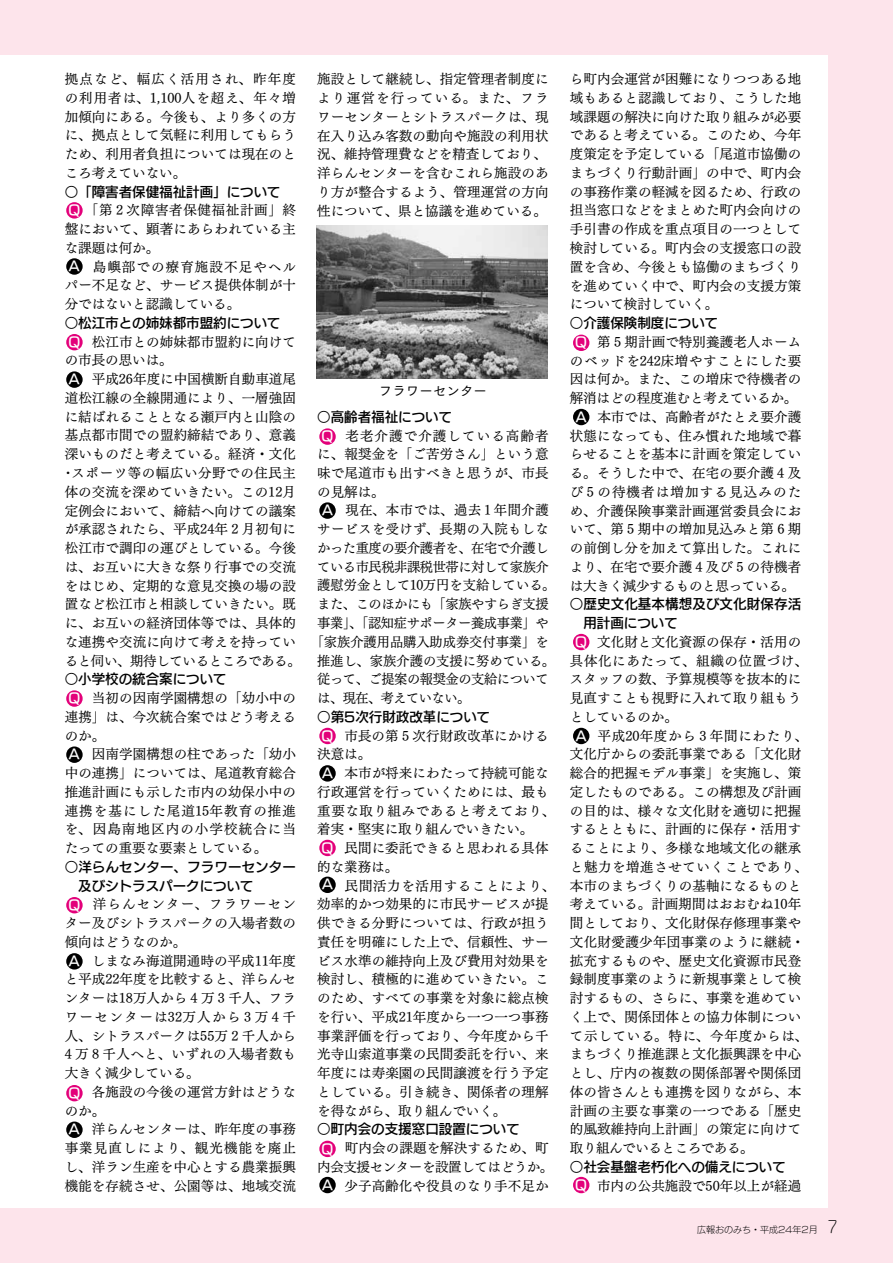
<style>
.page{position:relative;width:893px;height:1263px;background:#fde4eb}
.page>*{position:absolute;margin:0;border:0;box-sizing:border-box;transform-origin:0 0}
.t1{font:13.5px/18.8px "Tsuku Min Pro RB";letter-spacing:.01em;color:#000}
.t2{font:13.5px/18.8px "New Rodin Pro DB";color:#000}
.t3{font:13.5px "Tsuku Min Pro RB";letter-spacing:-.03em;color:#000}
.t4{font:13.5px "New Rodin Pro DB";color:#fff}
.t5{font:13.5px "Tsuku Min Pro RB";letter-spacing:-.025em;color:#000}
.t6{font:13.5px "Tsuku Min Pro RB";letter-spacing:.05em;color:#000}
.t7{font:13.5px "Tsuku Min Pro RB";letter-spacing:.035em;color:#000}
.t8{font:13.5px "Tsuku Min Pro RB";letter-spacing:.08em;color:#000}
.t9{font:13.5px "Tsuku Min Pro RB";letter-spacing:-.04em;color:#000}
.t10{font:13.5px "Tsuku Go Pro M";color:#000}
.t11{font:9px "New Rodin Pro L";color:#000}
.s1{font-family:"Seurat Pro L";font-size:16.5px}
</style>
<div class="page">
<div style="left:0;top:55px;width:828px;height:1153px;background:#fff"></div>
<div style="left:66px;top:690px;width:17px;height:17px;background:#e3007a;border-radius:50%"></div>
<div style="left:66px;top:746px;width:17px;height:17px;background:#000;border-radius:50%"></div>
<div style="left:66px;top:897px;width:17px;height:16px;background:#e3007a;border-radius:50%"></div>
<div style="left:66px;top:953px;width:17px;height:16px;background:#000;border-radius:50%"></div>
<div style="left:319px;top:428px;width:17px;height:17px;background:#e3007a;border-radius:50%"></div>
<div style="left:319px;top:502px;width:17px;height:17px;background:#000;border-radius:50%"></div>
<div style="left:319px;top:728px;width:17px;height:16px;background:#e3007a;border-radius:50%"></div>
<div style="left:319px;top:765px;width:17px;height:17px;background:#000;border-radius:50%"></div>
<div style="left:319px;top:840px;width:17px;height:16px;background:#e3007a;border-radius:50%"></div>
<div style="left:319px;top:877px;width:17px;height:16px;background:#000;border-radius:50%"></div>
<img style="left:317px;top:225px;width:230px;height:153px">
<div style="left:573px;top:634px;width:16px;height:16px;background:#e3007a;border-radius:50%"></div>
<div style="left:573px;top:728px;width:16px;height:16px;background:#000;border-radius:50%"></div>
<div style="left:573px;top:1177px;width:16px;height:16px;background:#e3007a;border-radius:50%"></div>
<div style="left:66px;top:202px;width:17px;height:17px;background:#e3007a;border-radius:50%"></div>
<div style="left:66px;top:258px;width:17px;height:17px;background:#000;border-radius:50%"></div>
<div style="left:66px;top:334px;width:17px;height:16px;background:#e3007a;border-radius:50%"></div>
<div style="left:66px;top:371px;width:17px;height:17px;background:#000;border-radius:50%"></div>
<div style="left:66px;top:1085px;width:17px;height:16px;background:#e3007a;border-radius:50%"></div>
<div style="left:66px;top:1121px;width:17px;height:17px;background:#000;border-radius:50%"></div>
<div style="left:573px;top:335px;width:16px;height:16px;background:#e3007a;border-radius:50%"></div>
<div style="left:573px;top:409px;width:16px;height:16px;background:#000;border-radius:50%"></div>
<div style="left:319px;top:1141px;width:17px;height:16px;background:#e3007a;border-radius:50%"></div>
<div style="left:319px;top:1177px;width:17px;height:16px;background:#000;border-radius:50%"></div>
<p class="t1" style="left:65px;top:68px;width:233px;text-align:justify">拠点など、幅広く活用され、昨年度の利用者は、1,100人を超え、年々増加傾向にある。今後も、より多くの方に、拠点として気軽に利用してもらうため、利用者負担については現在のところ考えていない。</p>
<p class="t2" style="left:65px;top:181px;width:217px">○「障害者保健福祉計画」について</p>
<p class="t1" style="left:65px;top:199px;width:233px">　　「第 2 次障害者保健福祉計画」終盤において、顕著にあらわれている主な課題は何か。<br>　　島嶼部での療育施設不足やヘルパー不足など、サービス提供体制が十分ではないと認識している。</p>
<p class="t2" style="left:65px;top:312px;width:217px">○松江市との姉妹都市盟約について</p>
<p class="t1" style="left:65px;top:331px;width:238px">　　松江市との姉妹都市盟約に向けての市長の思いは。<br>　　平成26年度に中国横断自動車道尾道松江線の全線開通により、一層強固に結ばれることとなる瀬戸内と山陰の基点都市間での盟約締結であり、意義深いものだと考えている。経済・文化･スポーツ等の幅広い分野での住民主体の交流を深めていきたい。この12月定例会において、締結へ向けての議案が承認されたら、平成24年 2 月初旬に松江市で調印の運びとしている。今後は、お互いに大きな祭り行事での交流をはじめ、定期的な意見交換の場の設置など松江市と相談していきたい。既に、お互いの経済団体等では、具体的な連携や交流に向けて考えを持っていると伺い、期待しているところである。</p>
<p class="t2" style="left:65px;top:669px;width:163px">○小学校の統合案について</p>
<p class="t1" style="left:65px;top:687px;width:233px">　　当初の因南学園構想の「幼小中の連携」は、今次統合案ではどう考えるのか。<br>　　因南学園構想の柱であった「幼小中の連携」については、尾道教育総合推進計画にも示した市内の幼保小中の連携を基にした尾道15年教育の推進を、因島南地区内の小学校統合に当たっての重要な要素としている。</p>
<p class="t2" style="left:78px;top:856px;width:219px;text-indent:-14px">○洋らんセンター、フラワーセンター及びシトラスパークについて</p>
<p class="t1" style="left:65px;top:893px;width:233px">　　洋らんセンター、フラワーセンター及びシトラスパークの入場者数の傾向はどうなのか。<br>　　しまなみ海道開通時の平成11年度と平成22年度を比較すると、洋らんセンターは18万人から 4 万 3 千人、フラワーセンターは32万人から 3 万 4 千人、シトラスパークは55万 2 千人から<br>4 万 8 千人へと、いずれの入場者数も大きく減少している。<br>　　各施設の今後の運営方針はどうなのか。<br>　　洋らんセンターは、昨年度の事務事業見直しにより、観光機能を廃止し、洋ラン生産を中心とする農業振興機能を存続させ、公園等は、地域交流</p>
<p class="t4" style="left:68px;top:198px;width:13px">Q</p>
<p class="t4" style="left:69px;top:254px;width:13px">A</p>
<p class="t4" style="left:68px;top:330px;width:13px">Q</p>
<p class="t4" style="left:69px;top:367px;width:13px">A</p>
<p class="t4" style="left:68px;top:686px;width:13px">Q</p>
<p class="t4" style="left:69px;top:743px;width:13px">A</p>
<p class="t4" style="left:68px;top:893px;width:13px">Q</p>
<p class="t4" style="left:69px;top:949px;width:13px">A</p>
<p class="t4" style="left:68px;top:1081px;width:13px">Q</p>
<p class="t4" style="left:69px;top:1118px;width:13px">A</p>
<p class="t1" style="left:317px;top:68px;width:233px">施設として継続し、指定管理者制度により運営を行っている。また、フラワーセンターとシトラスパークは、現在入り込み客数の動向や施設の利用状況、維持管理費などを精査しており、洋らんセンターを含むこれら施設のあり方が整合するよう、管理運営の方向性について、県と協議を進めている。</p>
<p class="t10" style="left:379px;top:379px;width:110px">フラワーセンター</p>
<p class="t2" style="left:317px;top:406px;width:136px">○高齢者福祉について</p>
<p class="t8" style="left:317px;top:423px;width:233px">　　老老介護で介護している高齢者</p>
<p class="t1" style="left:317px;top:443px;width:233px">に、報奨金を「ご苦労さん」という意</p>
<p class="t1" style="left:317px;top:462px;width:233px">味で尾道市も出すべきと思うが、市長</p>
<p class="t1" style="left:317px;top:481px;width:69px">の見解は。</p>
<p class="t6" style="left:317px;top:498px;width:233px">　　現在、本市では、過去 1 年間介護</p>
<p class="t7" style="left:317px;top:517px;width:233px">サービスを受けず、長期の入院もしな</p>
<p class="t3" style="left:317px;top:536px;width:233px">かった重度の要介護者を、在宅で介護し</p>
<p class="t3" style="left:317px;top:554px;width:233px">ている市民税非課税世帯に対して家族介</p>
<p class="t1" style="left:317px;top:574px;width:239px">護慰労金として10万円を支給している。</p>
<p class="t3" style="left:317px;top:592px;width:233px">また、このほかにも「家族やすらぎ支援</p>
<p class="t5" style="left:317px;top:611px;width:233px">事業」、「認知症サポーター養成事業」や</p>
<p class="t1" style="left:311px;top:631px;width:239px">「家族介護用品購入助成券交付事業」を</p>
<p class="t1" style="left:317px;top:649px;width:239px">推進し、家族介護の支援に努めている。</p>
<p class="t3" style="left:317px;top:667px;width:233px">従って、ご提案の報奨金の支給について</p>
<p class="t9" style="left:317px;top:686px;width:154px">は、現在、考えていない。</p>
<p class="t2" style="left:317px;top:706px;width:175px">○第5次行財政改革について</p>
<p class="t1" style="left:317px;top:724px;width:240px">　　市長の第 5 次行財政改革にかける決意は。<br>　　本市が将来にわたって持続可能な行政運営を行っていくためには、最も重要な取り組みであると考えており、着実・堅実に取り組んでいきたい。<br>　　民間に委託できると思われる具体的な業務は。<br>　　民間活力を活用することにより、効率的かつ効果的に市民サービスが提供できる分野については、行政が担う責任を明確にした上で、信頼性、サービス水準の維持向上及び費用対効果を検討し、積極的に進めていきたい。このため、すべての事業を対象に総点検を行い、平成21年度から一つ一つ事務事業評価を行っており、今年度から千光寺山索道事業の民間委託を行い、来年度には寿楽園の民間譲渡を行う予定としている。引き続き、関係者の理解を得ながら、取り組んでいく。</p>
<p class="t2" style="left:317px;top:1119px;width:204px">○町内会の支援窓口設置について</p>
<p class="t1" style="left:317px;top:1137px;width:238px">　　町内会の課題を解決するため、町内会支援センターを設置してはどうか。　　少子高齢化や役員のなり手不足か</p>
<p class="t4" style="left:321px;top:424px;width:13px">Q</p>
<p class="t4" style="left:322px;top:498px;width:13px">A</p>
<p class="t4" style="left:321px;top:724px;width:13px">Q</p>
<p class="t4" style="left:322px;top:761px;width:13px">A</p>
<p class="t4" style="left:321px;top:836px;width:13px">Q</p>
<p class="t4" style="left:322px;top:873px;width:13px">A</p>
<p class="t4" style="left:321px;top:1137px;width:13px">Q</p>
<p class="t4" style="left:322px;top:1173px;width:13px">A</p>
<p class="t1" style="left:570px;top:68px;width:233px;text-align:justify">ら町内会運営が困難になりつつある地域もあると認識しており、こうした地域課題の解決に向けた取り組みが必要であると考えている。このため、今年度策定を予定している「尾道市協働のまちづくり行動計画」の中で、町内会の事務作業の軽減を図るため、行政の担当窓口などをまとめた町内会向けの手引書の作成を重点項目の一つとして検討している。町内会の支援窓口の設置を含め、今後とも協働のまちづくりを進めていく中で、町内会の支援方策について検討していく。</p>
<p class="t2" style="left:570px;top:312px;width:150px">○介護保険制度について</p>
<p class="t1" style="left:570px;top:331px;width:233px">　　第 5 期計画で特別養護老人ホームのベッドを242床増やすことにした要因は何か。また、この増床で待機者の解消はどの程度進むと考えているか。　　本市では、高齢者がたとえ要介護状態になっても、住み慣れた地域で暮らせることを基本に計画を策定している。そうした中で、在宅の要介護 4 及び 5 の待機者は増加する見込みのため、介護保険事業計画運営委員会において、第 5 期中の増加見込みと第 6 期の前倒し分を加えて算出した。これにより、在宅で要介護 4 及び 5 の待機者は大きく減少するものと思っている。</p>
<p class="t2" style="left:583px;top:594px;width:219px;text-indent:-14px">○歴史文化基本構想及び文化財保存活用計画について</p>
<p class="t1" style="left:570px;top:631px;width:240px">　　文化財と文化資源の保存・活用の具体化にあたって、組織の位置づけ、スタッフの数、予算規模等を抜本的に見直すことも視野に入れて取り組もうとしているのか。<br>　　平成20年度から 3 年間にわたり、文化庁からの委託事業である「文化財総合的把握モデル事業」を実施し、策定したものである。この構想及び計画の目的は、様々な文化財を適切に把握するとともに、計画的に保存・活用することにより、多様な地域文化の継承と魅力を増進させていくことであり、本市のまちづくりの基軸になるものと考えている。計画期間はおおむね10年間としており、文化財保存修理事業や文化財愛護少年団事業のように継続・拡充するものや、歴史文化資源市民登録制度事業のように新規事業として検討するもの、さらに、事業を進めていく上で、関係団体との協力体制について示している。特に、今年度からは、まちづくり推進課と文化振興課を中心とし、庁内の複数の関係部署や関係団体の皆さんとも連携を図りながら、本計画の主要な事業の一つである「歴史的風致維持向上計画」の策定に向けて取り組んでいるところである。</p>
<p class="t2" style="left:570px;top:1156px;width:217px">○社会基盤老朽化への備えについて</p>
<p class="t1" style="left:570px;top:1174px;width:233px">　　市内の公共施設で50年以上が経過</p>
<p class="t4" style="left:575px;top:331px;width:13px">Q</p>
<p class="t4" style="left:575px;top:405px;width:13px">A</p>
<p class="t4" style="left:575px;top:630px;width:13px">Q</p>
<p class="t4" style="left:575px;top:724px;width:13px">A</p>
<p class="t4" style="left:575px;top:1173px;width:13px">Q</p>
<p class="t11" style="left:697px;top:1222px;width:142px">広報おのみち・平成24年2月 <span class="s1">7</span></p>
</div>
